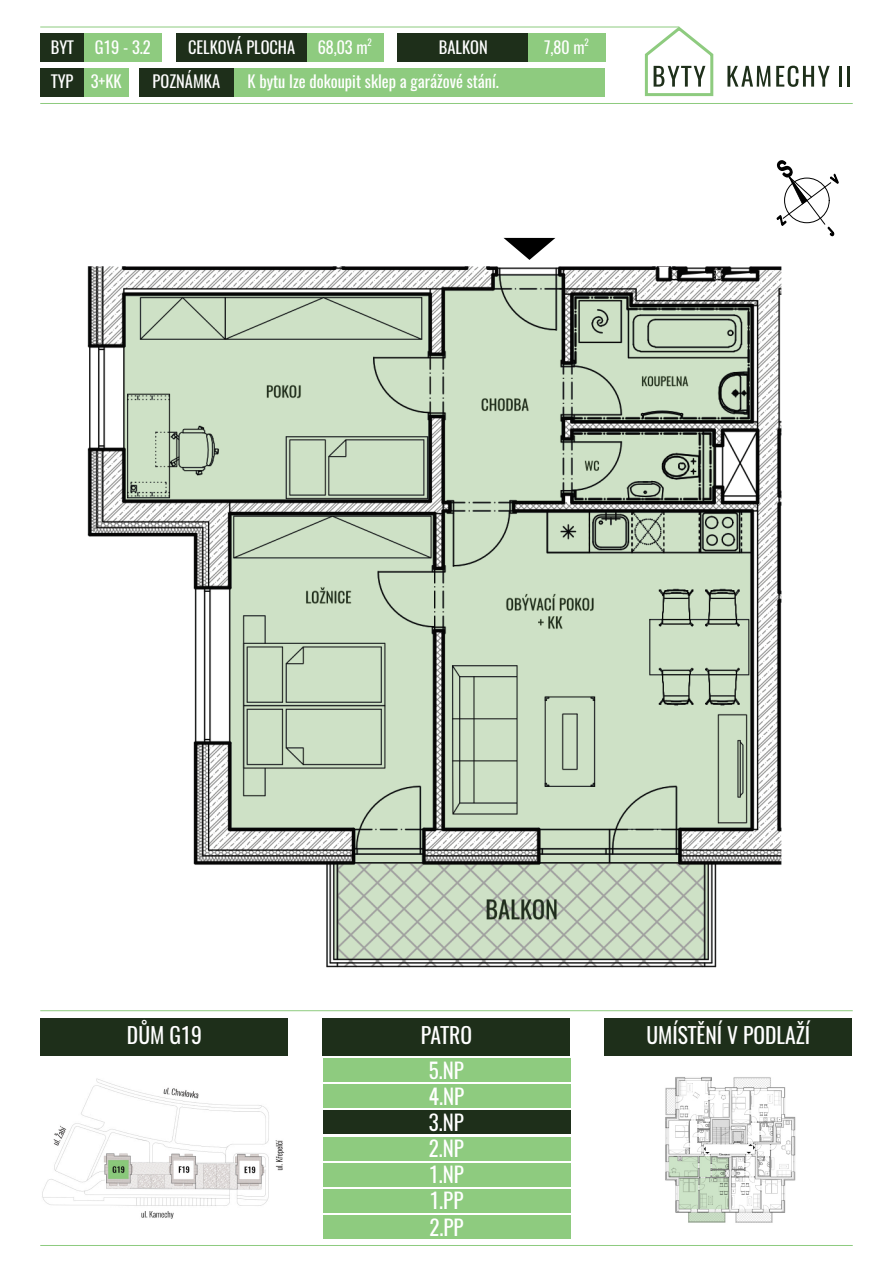
<style>
.page{position:relative;width:894px;height:1263px;background:#fff}
.page>*{position:absolute;margin:0;border:0;box-sizing:border-box;transform-origin:0 0}
.t1{font:21.6px "Oswald";color:#fff}
.t2{font:21px/26.2px "Oswald";color:#fff;text-align:justify}
.t3{font:16.5px "Oswald";color:#fff}
.t4{font:9px "Oswald";color:#fff}
</style>
<div class="page">
<img style="left:87px;top:266px;width:695px;height:702px">
<hr style="left:40px;top:103px;width:813px;height:1px;background:#8ecb7f">
<hr style="left:40px;top:27px;width:639px;height:1px;background:#8ecb7f">
<svg style="left:727px;top:66px;width:103px;height:21px"></svg>
<hr style="left:839px;top:66px;width:3px;height:21px;background:#1e2f1a">
<hr style="left:847px;top:66px;width:3px;height:21px;background:#1e2f1a">
<svg style="left:642px;top:26px;width:72px;height:71px"></svg>
<div style="left:84px;top:33px;width:77px;height:29px;background:#8ecb7f"></div>
<div style="left:306px;top:33px;width:77px;height:29px;background:#8ecb7f"></div>
<div style="left:528px;top:34px;width:77px;height:28px;background:#8ecb7f"></div>
<div style="left:84px;top:68px;width:44px;height:29px;background:#8ecb7f"></div>
<div style="left:40px;top:33px;width:44px;height:29px;background:#1e2f1a"></div>
<div style="left:176px;top:33px;width:130px;height:29px;background:#1e2f1a"></div>
<div style="left:398px;top:34px;width:130px;height:28px;background:#1e2f1a"></div>
<div style="left:40px;top:68px;width:44px;height:29px;background:#1e2f1a"></div>
<svg style="left:504px;top:238px;width:51px;height:22px"></svg>
<img style="left:665px;top:1077px;width:131px;height:146px">
<hr style="left:40px;top:1010px;width:813px;height:1px;background:#8ecb7f">
<hr style="left:40px;top:1245px;width:813px;height:1px;background:#8ecb7f">
<div style="left:604px;top:1018px;width:248px;height:38px;background:#1e2f1a"></div>
<div style="left:40px;top:1018px;width:248px;height:38px;background:#1e2f1a"></div>
<img style="left:42px;top:1078px;width:243px;height:141px">
<div style="left:323px;top:1059px;width:247px;height:23px;background:#8ecb7f"></div>
<div style="left:323px;top:1085px;width:247px;height:23px;background:#8ecb7f"></div>
<div style="left:323px;top:1111px;width:247px;height:23px;background:#1e2f1a"></div>
<div style="left:323px;top:1137px;width:247px;height:23px;background:#8ecb7f"></div>
<div style="left:323px;top:1163px;width:247px;height:23px;background:#8ecb7f"></div>
<div style="left:323px;top:1189px;width:247px;height:23px;background:#8ecb7f"></div>
<div style="left:323px;top:1216px;width:247px;height:23px;background:#8ecb7f"></div>
<div style="left:323px;top:1018px;width:247px;height:38px;background:#1e2f1a"></div>
<div style="left:233px;top:68px;width:372px;height:29px;background:#8ecb7f"></div>
<div style="left:139px;top:68px;width:94px;height:29px;background:#1e2f1a"></div>
<svg style="left:782px;top:176px;width:50px;height:49px"></svg>
<p class="t3" style="left:51px;top:36px;width:25px">BYT</p>
<p class="t3" style="left:188px;top:36px;width:109px">CELKOVÁ PLOCHA</p>
<p class="t3" style="left:439px;top:36px;width:50px">BALKON</p>
<p class="t3" style="left:51px;top:70px;width:24px">TYP</p>
<p class="t3" style="left:95px;top:36px;width:57px">G19 - 3.2</p>
<p class="t3" style="left:318px;top:36px;width:51px">68,03 m</p>
<p class="t4" style="left:368px;top:36px;width:6px">2</p>
<p class="t3" style="left:544px;top:36px;width:42px">7,80 m</p>
<p class="t4" style="left:585px;top:36px;width:6px">2</p>
<p class="t3" style="left:91px;top:70px;width:32px">3+KK</p>
<p class="t3" style="left:153px;top:70px;width:69px">POZNÁMKA</p>
<p class="t3" style="left:248px;top:70px;width:253px">K bytu lze dokoupit sklep a garážové stání.</p>
<h1 class="t1" style="left:127px;top:1021px;width:76px">DŮM G19</h1>
<h1 class="t1" style="left:646px;top:1021px;width:165px">UMÍSTĚNÍ V PODLAŽÍ</h1>
<p class="t2" style="left:429px;top:1057px;width:37px">5.NP 4.NP 3.NP 2.NP 1.NP 1.PP 2.PP</p>
<h1 class="t1" style="left:421px;top:1021px;width:53px">PATRO</h1>
</div>
